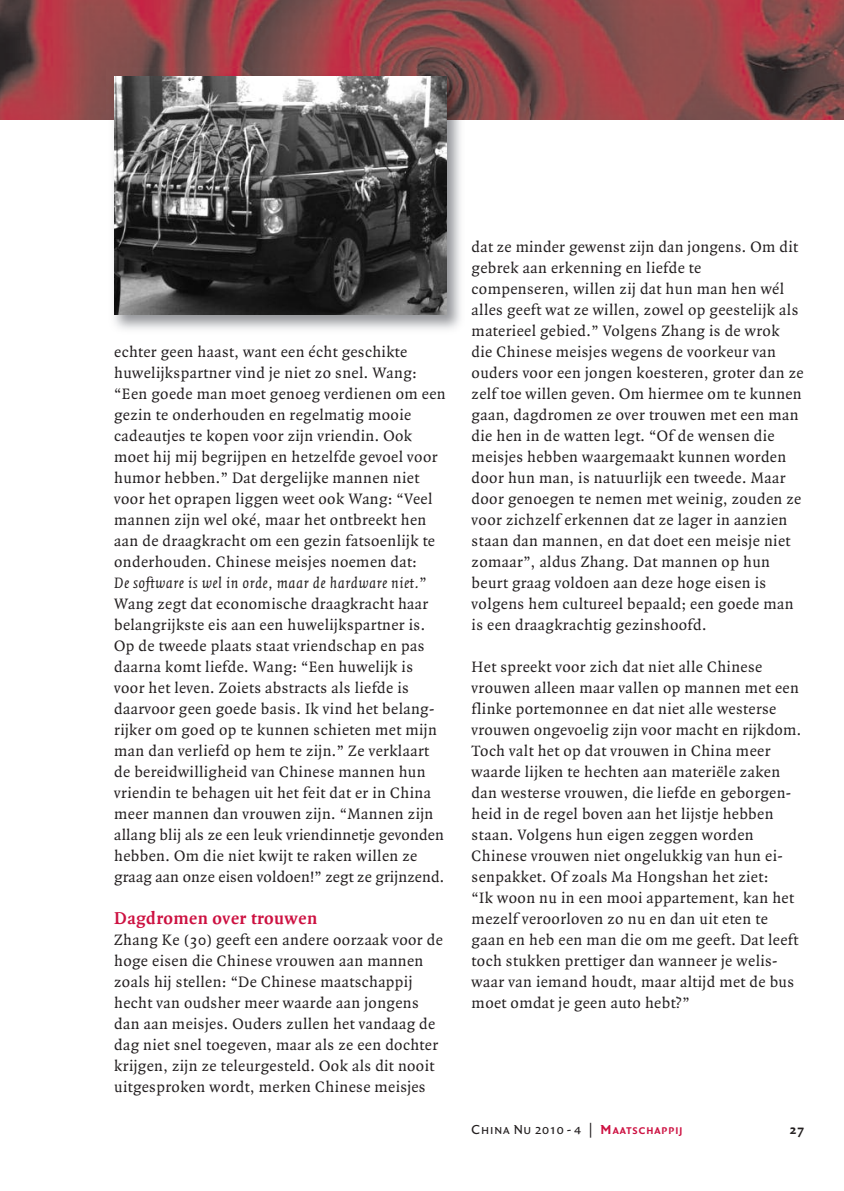
<style>
.page{position:relative;width:844px;height:1191px;background:#fff}
.page>*{position:absolute;margin:0;border:0;box-sizing:border-box;transform-origin:0 0}
.t1{font:700 18.38px "Quadraat";letter-spacing:.025em;color:#cd1141}
.t2{font:16.1px/21px "Quadraat";letter-spacing:.025em;color:#231f20}
.t3{font:14px "Quadraat Sans Small Caps";letter-spacing:.025em;color:#231f20}
.t4{font:700 14px "Quadraat Sans";color:#231f20}
.s1{font-style:italic}
.s2{font-family:"Quadraat Small Caps"}
.s3{font-family:"Quadraat Sans";font-weight:700;color:#cd1141}
.s4{font-family:"Quadraat Sans";font-weight:700;font-size:10.5px;color:#cd1141}
</style>
<div class="page">
<img style="left:0;top:0;width:843px;height:119px">
<img style="left:106px;top:68px;width:362px;height:262px">
<img style="left:114px;top:76px;width:332px;height:238px">
<p class="t2" style="left:114px;top:341px;width:333px">echter geen haast, want een écht geschikte huwelijkspartner vind je niet zo snel. Wang: “Een goede man moet genoeg verdienen om een gezin te onderhouden en regelmatig mooie cadeautjes te kopen voor zijn vriendin. Ook moet hij mij begrijpen en hetzelfde gevoel voor humor hebben.” Dat dergelijke mannen niet voor het oprapen liggen weet ook Wang: “Veel mannen zijn wel oké, maar het ontbreekt hen aan de draagkracht om een gezin fatsoenlijk te onderhouden. Chinese meisjes noemen dat:<br><span class="s1">De software is wel in orde, maar de hardware niet.</span>” Wang zegt dat economische draagkracht haar belangrijkste eis aan een huwelijkspartner is.<br>Op de tweede plaats staat vriendschap en pas daarna komt liefde. Wang: “Een huwelijk is voor het leven. Zoiets abstracts als liefde is daarvoor geen goede basis. Ik vind het belang&shy;rijker om goed op te kunnen schieten met mijn man dan verliefd op hem te zijn.” Ze verklaart de bereidwilligheid van Chinese mannen hun vriendin te behagen uit het feit dat er in China meer mannen dan vrouwen zijn. “Mannen zijn allang blij als ze een leuk vriendinnetje gevonden hebben. Om die niet kwijt te raken willen ze graag aan onze eisen voldoen!” zegt ze grijnzend.</p>
<p class="t1" style="left:114px;top:907px;width:204px">Dagdromen over trouwen</p>
<p class="t2" style="left:114px;top:929px;width:330px">Zhang Ke (30) geeft een andere oorzaak voor de hoge eisen die Chinese vrouwen aan mannen zoals hij stellen: “De Chinese maatschappij hecht van oudsher meer waarde aan jongens dan aan meisjes. Ouders zullen het vandaag de dag niet snel toegeven, maar als ze een dochter krijgen, zijn ze teleurgesteld. Ook als dit nooit uitgesproken wordt, merken Chinese meisjes</p>
<p class="t2" style="left:471px;top:236px;width:333px">dat ze minder gewenst zijn dan jongens. Om dit gebrek aan erkenning en liefde te<br>compenseren, willen zij dat hun man hen wél alles geeft wat ze willen, zowel op geestelijk als materieel gebied.” Volgens Zhang is de wrok die Chinese meisjes wegens de voorkeur van ouders voor een jongen koesteren, groter dan ze zelf toe willen geven. Om hiermee om te kunnen gaan, dagdromen ze over trouwen met een man die hen in de watten legt. “Of de wensen die meisjes hebben waargemaakt kunnen worden door hun man, is natuurlijk een tweede. Maar door genoegen te nemen met weinig, zouden ze voor zichzelf erkennen dat ze lager in aanzien staan dan mannen, en dat doet een meisje niet zomaar”, aldus Zhang. Dat mannen op hun beurt graag voldoen aan deze hoge eisen is volgens hem cultureel bepaald; een goede man is een draagkrachtig gezinshoofd.</p>
<p class="t2" style="left:471px;top:656px;width:331px">Het spreekt voor zich dat niet alle Chinese vrouwen alleen maar vallen op mannen met een flinke portemonnee en dat niet alle westerse vrouwen ongevoelig zijn voor macht en rijkdom.<br>Toch valt het op dat vrouwen in China meer waarde lijken te hechten aan materiële zaken dan westerse vrouwen, die liefde en geborgen&shy;heid in de regel boven aan het lijstje hebben staan. Volgens hun eigen zeggen worden Chinese vrouwen niet ongelukkig van hun ei&shy;senpakket. Of zoals Ma Hongshan het ziet:<br>“Ik woon nu in een mooi appartement, kan het mezelf veroorloven zo nu en dan uit eten te gaan en heb een man die om me geeft. Dat leeft toch stukken prettiger dan wanneer je welis&shy;waar van iemand houdt, maar altijd met de bus moet omdat je geen auto hebt?”</p>
<p class="t3" style="left:471px;top:1121px;width:212px">China Nu 2010-4 <span class="s2">|</span> <span class="s3">M</span><span class="s4">AATSCHAPPIJ</span></p>
<p class="t4" style="left:789px;top:1121px;width:16px">27</p>
</div>
